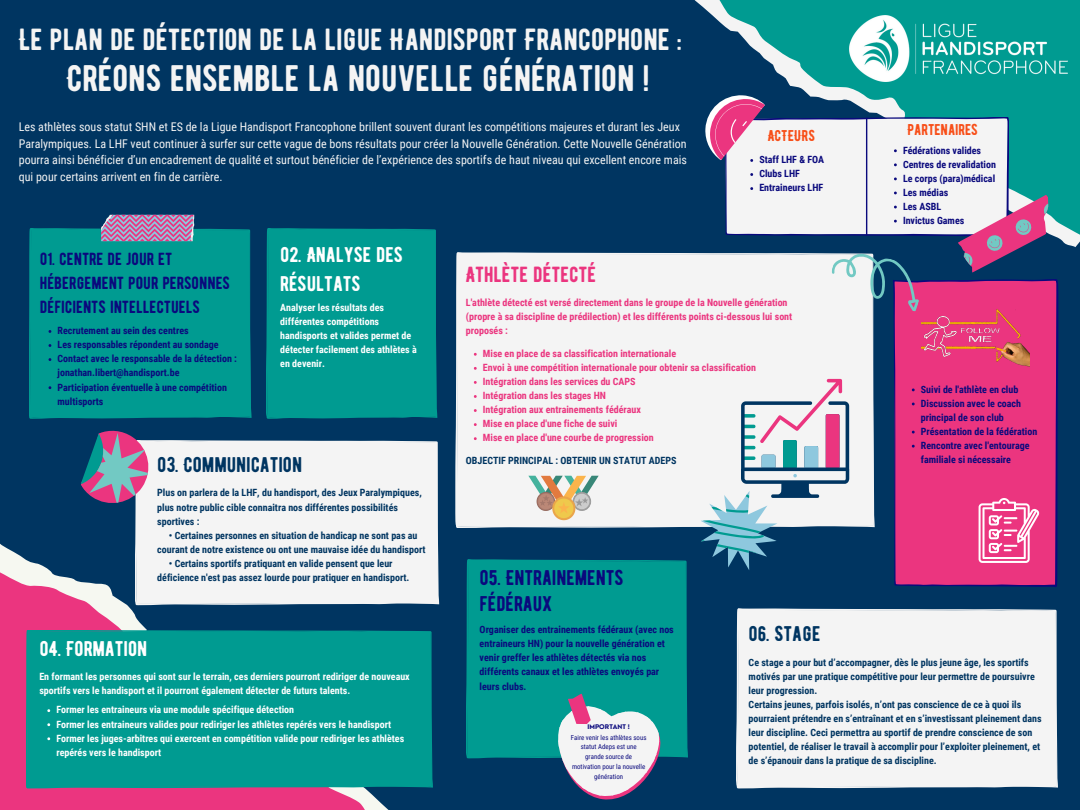
<style>
.page{position:relative;width:1080px;height:810px;background:#003561}
.page>*{position:absolute;margin:0;border:0;box-sizing:border-box;transform-origin:0 0}
.t1{font:36.94px "BERNIER Regular";color:#f4f4f4}
.t2{font:30.5px "BERNIER Regular";color:#f4f4f4}
.t3{font:21.88px "BERNIER Regular";color:#eb357f}
.t4{font:21.25px/29.5px "BERNIER Regular";color:#fff}
.t5{font:21.25px "BERNIER Regular";color:#003561}
.t6{font:21.25px/25.8px "BERNIER Regular";color:#0a097d}
.t7{font:17.5px/24.4px "BERNIER Regular";color:#0a097d}
.t8{font:15.62px "BERNIER Regular";color:#f84f19}
.t9{font:12px/16.4px "Roboto Condensed";color:#f4f4f4}
.t10{font:700 10px/14.1px "Roboto Condensed";color:#003561}
.t11{font:700 10px/14.1px "Roboto Condensed";color:#0a097d}
.t12{font:700 10px/14.1px "Roboto Condensed";color:#fff}
.t13{font:700 10px/14.1px "Roboto Condensed";color:#eb357f}
.t14{font:6.88px/9.9px "Roboto Condensed";color:#0a097d;text-align:center}
.t15{font:700 6.25px "Nourd";color:#0a097d}
</style>
<div class="page">
<svg style="left:694px;top:0;width:386px;height:247px;fill:#009b91"></svg>
<svg style="left:0;top:543px;width:389px;height:267px;fill:#eb357f"></svg>
<div style="left:29px;top:228px;width:223px;height:191px;background:#009b91"></div>
<svg style="left:101px;top:215px;width:93px;height:26px"></svg>
<div style="left:135px;top:440px;width:304px;height:165px;background:#f4f4f4"></div>
<div style="left:266px;top:228px;width:171px;height:191px;background:#009b91"></div>
<div style="left:26px;top:630px;width:407px;height:159px;background:#009b91"></div>
<div style="left:466px;top:559px;width:222px;height:199px;background:#009b91"></div>
<div style="left:736px;top:608px;width:322px;height:181px;background:#f4f4f4"></div>
<div style="left:455px;top:252px;width:420px;height:276px;background:#f4f4f4"></div>
<div style="left:893px;top:312px;width:165px;height:275px;background:#eb357f"></div>
<svg style="left:544px;top:692px;width:128px;height:108px"></svg>
<svg style="left:81px;top:430px;width:83px;height:87px"></svg>
<svg style="left:688px;top:379px;width:161px;height:191px"></svg>
<img style="left:921px;top:312px;width:109px;height:54px">
<svg style="left:528px;top:476px;width:71px;height:44px"></svg>
<svg style="left:979px;top:498px;width:61px;height:65px"></svg>
<img style="left:850px;top:15px;width:218px;height:67px">
<svg style="left:688px;top:79px;width:377px;height:233px"></svg>
<p class="t2" style="left:19px;top:21px;width:665px">LE PLAN DE DÉTECTION DE LA LIGUE HANDISPORT FRANCOPHONE :</p>
<p class="t1" style="left:66px;top:56px;width:585px">CRÉONS ENSEMBLE LA NOUVELLE GÉNÉRATION !</p>
<p class="t9" style="left:19px;top:119px;width:670px">Les athlètes sous statut SHN et ES de la Ligue Handisport Francophone brillent souvent durant les compétitions majeures et durant les Jeux Paralympiques. La LHF veut continuer à surfer sur cette vague de bons résultats pour créer la Nouvelle Génération. Cette Nouvelle Génération pourra ainsi bénéficier d’un encadrement de qualité et surtout bénéficier de l’expérience des sportifs de haut niveau qui excellent encore mais qui pour certains arrivent en fin de carrière.</p>
<p class="t8" style="left:768px;top:127px;width:49px">ACTEURS</p>
<p class="t11" style="left:759px;top:153px;width:66px">Staff LHF &amp; FOA</p>
<h5 class="t11" style="left:759px;top:167px;width:42px">Clubs LHF</h5>
<p class="t11" style="left:759px;top:181px;width:65px">Entraineurs LHF</p>
<p class="t8" style="left:908px;top:120px;width:72px">PARTENAIRES</p>
<p class="t11" style="left:903px;top:143px;width:80px">Fédérations valides</p>
<p class="t11" style="left:903px;top:157px;width:94px">Centres de revalidation</p>
<p class="t11" style="left:903px;top:171px;width:94px">Le corps (para)médical</p>
<p class="t11" style="left:903px;top:185px;width:47px">Les médias</p>
<p class="t11" style="left:903px;top:199px;width:40px">Les ASBL</p>
<h1 class="t11" style="left:903px;top:213px;width:63px">Invictus Games</h1>
<p class="t4" style="left:280px;top:239px;width:124px">02. ANALYSE DES<br>RÉSULTATS</p>
<h6 class="t12" style="left:280px;top:301px;width:138px">Analyser les résultats des différentes compétitions handisports et valides permet de détecter facilement des athlètes à en devenir.</h6>
<p class="t7" style="left:40px;top:246px;width:192px">01. CENTRE DE JOUR ET<br>HÉBERGEMENT POUR PERSONNES<br>DÉFICIENTS INTELLECTUELS</p>
<p class="t11" style="left:58px;top:324px;width:133px">Recrutement au sein des centres</p>
<p class="t11" style="left:58px;top:338px;width:163px">Les responsables répondent au sondage</p>
<p class="t11" style="left:58px;top:352px;width:181px">Contact avec le responsable de la détection : jonathan.libert@handisport.be</p>
<p class="t11" style="left:58px;top:380px;width:171px">Participation éventuelle à une compétition multisports</p>
<h2 class="t11" style="left:921px;top:382px;width:99px">Suivi de l'athlète en club</h2>
<p class="t3" style="left:466px;top:261px;width:132px">ATHLÈTE DÉTECTÉ</p>
<p class="t13" style="left:466px;top:296px;width:328px">L'athlète détecté est versé directement dans le groupe de la Nouvelle génération (propre à sa discipline de prédilection) et les différents points ci-dessous lui sont proposés :</p>
<p class="t13" style="left:483px;top:347px;width:195px">Mise en place de sa classification internationale</p>
<h2 class="t13" style="left:483px;top:361px;width:275px">Envoi à une compétition internationale pour obtenir sa classification</h2>
<p class="t13" style="left:483px;top:375px;width:154px">Intégration dans les services du CAPS</p>
<p class="t13" style="left:483px;top:389px;width:125px">Intégration dans les stages HN</p>
<h2 class="t13" style="left:483px;top:403px;width:160px">Intégration aux entrainements fédéraux</h2>
<p class="t13" style="left:483px;top:417px;width:136px">Mise en place d'une fiche de suivi</p>
<p class="t13" style="left:483px;top:431px;width:172px">Mise en place d'une courbe de progression</p>
<p class="t10" style="left:466px;top:454px;width:212px">OBJECTIF PRINCIPAL : OBTENIR UN STATUT ADEPS</p>
<p class="t11" style="left:921px;top:396px;width:102px">Discussion avec le coach principal de son club</p>
<p class="t11" style="left:921px;top:424px;width:118px">Présentation de la fédération</p>
<p class="t11" style="left:921px;top:439px;width:110px">Rencontre avec l'entourage familiale si nécessaire</p>
<p class="t5" style="left:157px;top:452px;width:146px">03. COMMUNICATION</p>
<p class="t10" style="left:157px;top:486px;width:266px">Plus on parlera de la LHF, du handisport, des Jeux Paralympiques, plus notre public cible connaitra nos différentes possibilités sportives :</p>
<p class="t10" style="left:157px;top:528px;width:270px;text-align:center">• Certaines personnes en situation de handicap ne sont pas au courant de notre existence ou ont une mauvaise idée du handisport</p>
<p class="t10" style="left:157px;top:556px;width:254px;text-align:center">• Certains sportifs pratiquant en valide pensent que leur déficience n'est pas assez lourde pour pratiquer en handisport.</p>
<p class="t6" style="left:480px;top:565px;width:145px">05. ENTRAINEMENTS<br>FÉDÉRAUX</p>
<p class="t11" style="left:480px;top:623px;width:196px">Organiser des entrainements fédéraux (avec nos entraineurs HN) pour la nouvelle génération et venir greffer les athlètes détectés via nos différents canaux et les athlètes envoyés par leurs clubs.</p>
<p class="t15" style="left:587px;top:723px;width:44px">IMPORTANT !</p>
<p class="t14" style="left:571px;top:732px;width:77px">Faire venir les athlètes sous statut Adeps est une grande source de motivation pour la nouvelle génération</p>
<p class="t5" style="left:749px;top:621px;width:73px">06. STAGE</p>
<h3 class="t10" style="left:749px;top:655px;width:288px">Ce stage a pour but d’accompagner, dès le plus jeune âge, les sportifs motivés par une pratique compétitive pour leur permettre de poursuivre leur progression.</h3>
<p class="t10" style="left:749px;top:697px;width:295px">Certains jeunes, parfois isolés, n’ont pas conscience de ce à quoi ils pourraient prétendre en s’entraînant et en s’investissant pleinement dans leur discipline. Ceci permettra au sportif de prendre conscience de son potentiel, de réaliser le travail à accomplir pour l’exploiter pleinement, et de s’épanouir dans la pratique de sa discipline.</p>
<h4 class="t4" style="left:39px;top:634px;width:109px">04. FORMATION</h4>
<p class="t12" style="left:39px;top:670px;width:372px">En formant les personnes qui sont sur le terrain, ces derniers pourront rediriger de nouveaux sportifs vers le handisport et il pourront également détecter de futurs talents.</p>
<p class="t12" style="left:56px;top:703px;width:349px">Former les entraineurs via une module spécifique détection<br>Former les entraineurs valides pour rediriger les athlètes repérés vers le handisport Former les juges-arbitres qui exercent en compétition valide pour rediriger les athlètes repérés vers le handisport</p>
</div>
